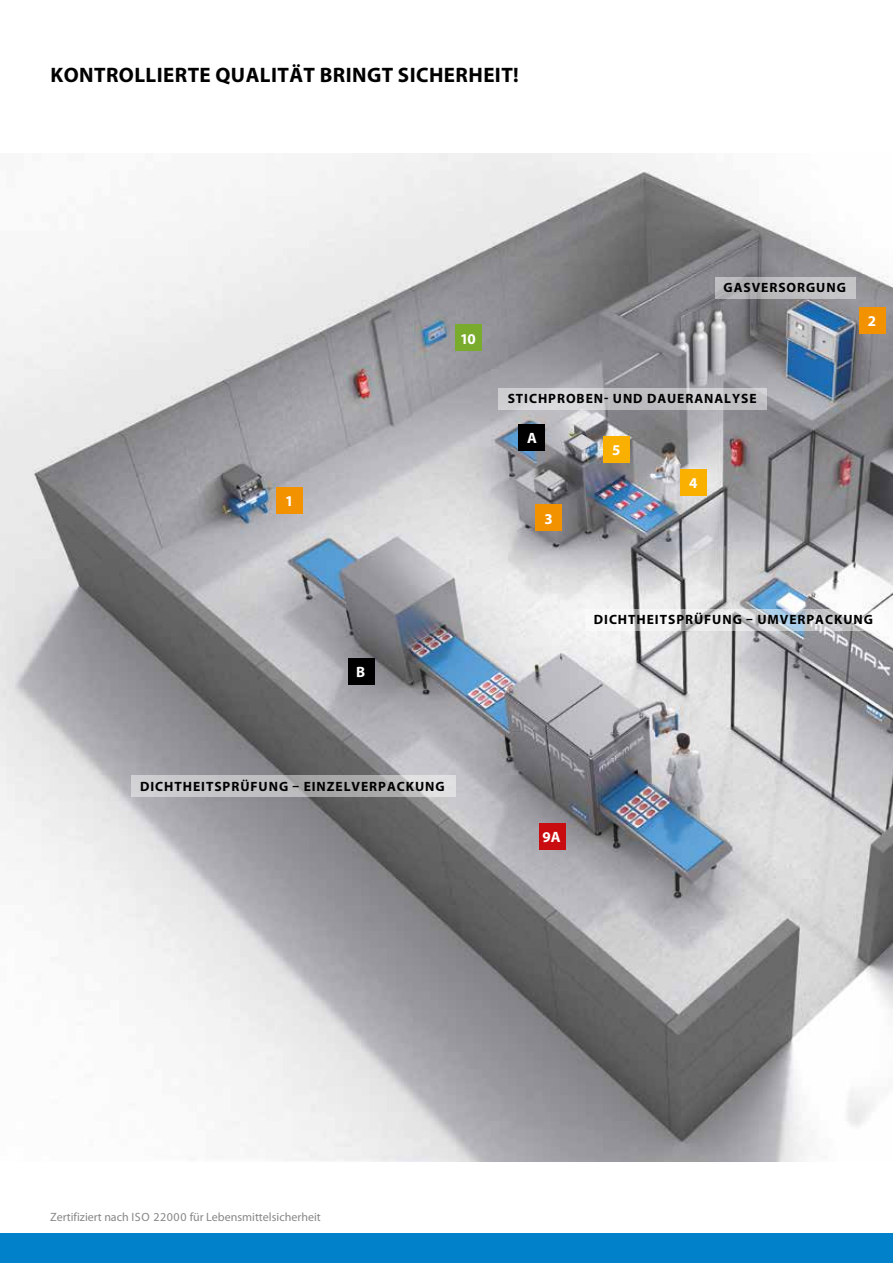
<style>
.page{position:relative;width:893px;height:1263px;background:#fff}
.page>*{position:absolute;margin:0;border:0;box-sizing:border-box;transform-origin:0 0}
.t1{font:700 21px "Myriad Pro";letter-spacing:.02em;color:#000}
.t2{font:700 15px "Myriad Pro";color:#fff}
.t3{font:700 13.5px "Myriad Pro";letter-spacing:.07em;color:#000}
.t4{font:12px "Myriad Pro";color:#878787}
</style>
<div class="page">
<div style="left:0;top:1234px;width:893px;height:29px;background:#0081c9"></div>
<img style="left:0;top:154px;width:893px;height:1008px">
<div style="left:348px;top:658px;width:26px;height:26px;background:#000"></div>
<div style="left:455px;top:325px;width:26px;height:26px;background:#79ac2c"></div>
<div style="left:276px;top:487px;width:27px;height:27px;background:#f39200"></div>
<svg style="left:131px;top:775px;width:324px;height:22px;background:#bfbfc1"></svg>
<div style="left:519px;top:425px;width:26px;height:26px;background:#000"></div>
<div style="left:539px;top:823px;width:26px;height:27px;background:#c90c0f"></div>
<div style="left:680px;top:469px;width:27px;height:26px;background:#f9b000"></div>
<div style="left:603px;top:436px;width:27px;height:26px;background:#f9b000"></div>
<div style="left:536px;top:505px;width:26px;height:26px;background:#f39200"></div>
<div style="left:859px;top:307px;width:26px;height:26px;background:#f39200"></div>
<svg style="left:715px;top:277px;width:140px;height:22px;background:#bcbbbe"></svg>
<svg style="left:585px;top:609px;width:299px;height:22px"></svg>
<svg style="left:498px;top:388px;width:269px;height:22px;background:#cac9cc"></svg>
<h1 class="t1" style="left:50px;top:61px;width:470px">KONTROLLIERTE QUALITÄT BRINGT SICHERHEIT!</h1>
<p class="t2" style="left:285px;top:491px;width:10px">1</p>
<p class="t2" style="left:460px;top:329px;width:17px">10</p>
<p class="t3" style="left:723px;top:279px;width:124px">GASVERSORGUNG</p>
<p class="t2" style="left:868px;top:311px;width:10px">2</p>
<p class="t3" style="left:508px;top:390px;width:250px">STICHPROBEN- UND DAUERANALYSE</p>
<p class="t2" style="left:527px;top:428px;width:11px">A</p>
<p class="t2" style="left:545px;top:509px;width:10px">3</p>
<p class="t2" style="left:612px;top:440px;width:10px">5</p>
<p class="t2" style="left:689px;top:473px;width:10px">4</p>
<p class="t2" style="left:356px;top:662px;width:11px">B</p>
<p class="t3" style="left:140px;top:777px;width:306px">DICHTHEITSPRÜFUNG – EINZELVERPACKUNG</p>
<p class="t3" style="left:594px;top:611px;width:281px">DICHTHEITSPRÜFUNG – UMVERPACKUNG</p>
<p class="t2" style="left:543px;top:827px;width:20px">9A</p>
<p class="t4" style="left:50px;top:1209px;width:272px">Zertifiziert nach ISO 22000 für Lebensmittelsicherheit</p>
</div>
